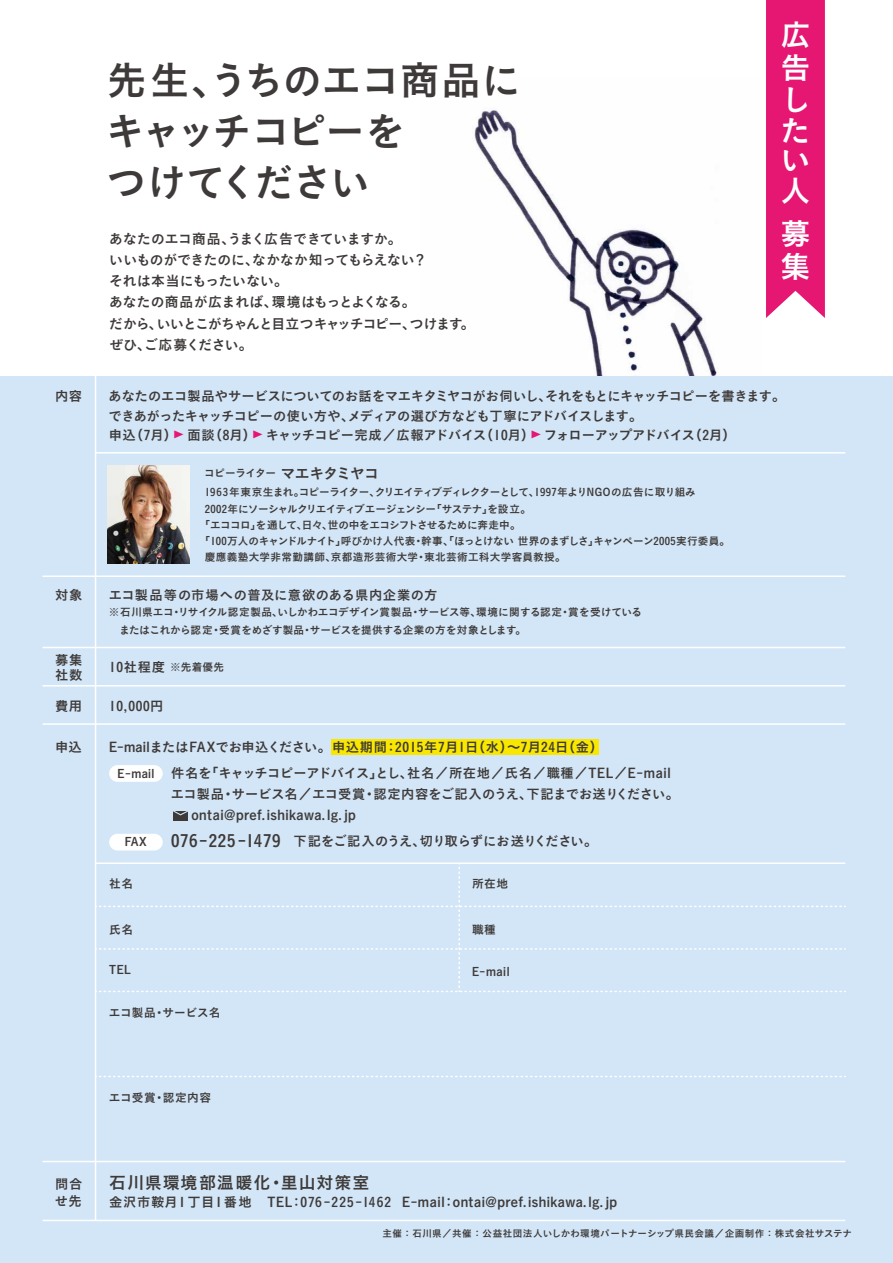
<style>
.page{position:relative;width:893px;height:1263px;background:#fff}
.page>*{position:absolute;margin:0;border:0;box-sizing:border-box;transform-origin:0 0}
.t1{font:39.3px/51px "Koburina Go Std N W6";letter-spacing:-.015em;color:#3e3a39}
.t2{font:30px/31.2px "Koburina Go Std N W6";color:#fff;text-align:justify}
.t3{font:16.95px "Koburina Go Std N W6";letter-spacing:.05em;color:#3e3a39}
.t4{font:16.8px "Koburina Go Std N W6";letter-spacing:.03em;color:#3e3a39}
.t5{font:13.8px/21.3px "Koburina Go Std N W6";letter-spacing:-.015em;color:#3e3a39}
.t6{font:13.35px/14.9px "Koburina Go Std N W6";letter-spacing:.01em;color:#3e3a39}
.t7{font:13.35px/19.2px "Koburina Go Std N W6";letter-spacing:-.025em;color:#3e3a39}
.t8{font:13.35px "Koburina Go Std N W6";letter-spacing:.03em;color:#3e3a39}
.t9{font:13.35px "Koburina Go Std N W6";letter-spacing:-.04em;color:#3e3a39}
.t10{font:13.35px "Koburina Go Std N W6";letter-spacing:-.06em;color:#3e3a39}
.t11{font:11.7px "Koburina Go Std N W6";letter-spacing:.045em;color:#3e3a39}
.t12{font:11.7px "Koburina Go Std N W6";letter-spacing:-.005em;color:#3e3a39}
.t13{font:11.7px "Koburina Go Std N W6";color:#e61673;scale:.75 1}
.t14{font:10.65px/17px "Koburina Go Std N W6";letter-spacing:-.02em;color:#3e3a39}
.t15{font:10.65px/19.2px "Koburina Go Std N W6";letter-spacing:-.04em;color:#3e3a39}
.t16{font:10.65px "Koburina Go Std N W6";letter-spacing:-.045em;color:#3e3a39}
.t17{font:10.65px "Koburina Go Std N W6";letter-spacing:.03em;color:#3e3a39}
.t18{font:10.65px "Koburina Go Std N W6";letter-spacing:-.055em;color:#3e3a39}
.t19{font:9.6px "Koburina Go Std N W6";letter-spacing:.045em;color:#3e3a39}
.s1{font-size:14.85px}
.s2{font-size:10.65px}
</style>
<div class="page">
<img style="left:420px;top:110px;width:341px;height:267px">
<div style="left:0;top:377px;width:893px;height:886px;background:#d3e6f7"></div>
<div style="left:331px;top:740px;width:267px;height:15px;background:#f9e700"></div>
<hr style="left:43px;top:575px;width:802px;height:2px;background:#fff">
<hr style="left:95px;top:370px;width:1px;height:850px;background:#fff">
<hr style="left:43px;top:723px;width:802px;height:2px;background:#fff">
<hr style="left:43px;top:685px;width:802px;height:1px;background:#fff">
<hr style="left:43px;top:647px;width:802px;height:1px;background:#fff">
<hr style="left:96px;top:452px;width:749px;height:2px;background:#fff">
<div style="left:109px;top:765px;width:54px;height:17px;background:#fff;border-radius:8px"></div>
<div style="left:109px;top:834px;width:54px;height:16px;background:#fff;border-radius:8px"></div>
<img style="left:107px;top:466px;width:83px;height:97px">
<hr style="left:96px;top:862px;width:749px;height:2px;background:#fff">
<hr style="left:43px;top:1161px;width:802px;height:1px;background:#fff">
<hr style="left:43px;top:1220px;width:802px;height:1px;background:#fff">
<svg style="left:96px;top:1076px;width:750px;height:1px"></svg>
<svg style="left:96px;top:863px;width:750px;height:129px"></svg>
<div style="left:173px;top:811px;width:15px;height:9px;background:#3e3a39"></div>
<svg style="left:173px;top:811px;width:15px;height:5px"></svg>
<div style="left:766px;top:0;width:59px;height:318px;background:#e61673"></div>
<h1 class="t1" style="left:106px;top:56px;width:417px">先生、うちのエコ商品にキャッチコピーを<br>つけてください</h1>
<p class="t5" style="left:109px;top:228px;width:367px">あなたのエコ商品、うまく広告できていますか。<br>いいものができたのに、なかなか知ってもらえない？<br>それは本当にもったいない。<br>あなたの商品が広まれば、環境はもっとよくなる。<br>だから、いいとこがちゃんと目立つキャッチコピー、つけます。ぜひ、ご応募ください。</p>
<h2 class="t2" style="left:780px;top:20px;width:30px">広告したい人</h2>
<h2 class="t2" style="left:780px;top:218px;width:30px;line-height:32.7px">募集</h2>
<p class="t6" style="left:55px;top:389px;width:29px">内容</p>
<p class="t7" style="left:109px;top:387px;width:678px">あなたのエコ製品やサービスについてのお話をマエキタミヤコがお伺いし、それをもとにキャッチコピーを書きます。できあがったキャッチコピーの使い方や、メディアの選び方なども丁寧にアドバイスします。<br>申込（7月）</p>
<p class="t13" style="left:188px;top:430px;width:13px;rotate:90deg">▲</p>
<p class="t6" style="left:188px;top:428px;width:70px">面談（8月）</p>
<p class="t13" style="left:267px;top:430px;width:13px;rotate:90deg">▲</p>
<p class="t7" style="left:266px;top:425px;width:270px">キャッチコピー完成／広報アドバイス（10月）</p>
<p class="t13" style="left:545px;top:430px;width:13px;rotate:90deg">▲</p>
<p class="t10" style="left:544px;top:424px;width:193px">フォローアップアドバイス（2月）</p>
<p class="t15" style="left:204px;top:464px;width:493px">コピーライター<span class="s1">マエキタミヤコ<br></span>1963年東京生まれ。コピーライター、クリエイティブディレクターとして、1997年よりNGOの広告に取り組み</p>
<p class="t16" style="left:205px;top:500px;width:328px">2002年にソーシャルクリエイティブエージェンシー「サステナ」を設立。</p>
<p class="t18" style="left:200px;top:516px;width:323px">「エココロ」を通して、日々、世の中をエコシフトさせるために奔走中。</p>
<p class="t14" style="left:200px;top:533px;width:532px">「100万人のキャンドルナイト」呼びかけ人代表・幹事、「ほっとけない 世界のまずしさ」キャンペーン2005実行委員。</p>
<p class="t17" style="left:205px;top:549px;width:362px">慶應義塾大学非常勤講師、京都造形芸術大学・東北芸術工科大学客員教授。</p>
<p class="t6" style="left:55px;top:588px;width:29px">対象</p>
<p class="t6" style="left:109px;top:588px;width:330px">エコ製品等の市場への普及に意欲のある県内企業の方</p>
<p class="t14" style="left:109px;top:604px;width:535px">※石川県エコ・リサイクル認定製品、いしかわエコデザイン賞製品・サービス等、環境に関する認定・賞を受けている　またはこれから認定・受賞をめざす製品・サービスを提供する企業の方を対象とします。</p>
<p class="t6" style="left:55px;top:653px;width:29px">募集社数</p>
<p class="t6" style="left:109px;top:660px;width:117px">10社程度 <span class="s2">※先着優先</span></p>
<p class="t6" style="left:55px;top:698px;width:28px">費用</p>
<p class="t6" style="left:109px;top:698px;width:56px">10,000円</p>
<p class="t6" style="left:55px;top:740px;width:28px">申込</p>
<p class="t6" style="left:109px;top:740px;width:495px">E-mailまたはFAXでお申込ください。申込期間：2015年7月1日（水）～7月24日（金）</p>
<p class="t11" style="left:117px;top:764px;width:39px">E-mail</p>
<p class="t11" style="left:125px;top:833px;width:23px">FAX</p>
<p class="t6" style="left:171px;top:766px;width:501px">件名を「キャッチコピーアドバイス」とし、社名／所在地／氏名／職種／TEL／E-mail</p>
<p class="t6" style="left:171px;top:787px;width:510px">エコ製品・サービス名／エコ受賞・認定内容をご記入のうえ、下記までお送りください。</p>
<p class="t8" style="left:192px;top:805px;width:166px">ontai@pref.ishikawa. lg. jp</p>
<p class="t9" style="left:293px;top:831px;width:305px">下記をご記入のうえ、切り取らずにお送りください。</p>
<p class="t4" style="left:171px;top:828px;width:111px">076-225-1479</p>
<p class="t11" style="left:109px;top:875px;width:25px">社名</p>
<p class="t11" style="left:472px;top:875px;width:38px">所在地</p>
<p class="t11" style="left:109px;top:920px;width:25px">氏名</p>
<p class="t11" style="left:109px;top:960px;width:23px">TEL</p>
<p class="t12" style="left:109px;top:1003px;width:113px">エコ製品・サービス名</p>
<p class="t11" style="left:472px;top:920px;width:25px">職種</p>
<p class="t11" style="left:472px;top:963px;width:39px">E-mail</p>
<p class="t11" style="left:109px;top:1088px;width:104px">エコ受賞・認定内容</p>
<p class="t6" style="left:55px;top:1176px;width:29px;line-height:17px">問合せ先</p>
<p class="t3" style="left:109px;top:1170px;width:262px">石川県環境部温暖化・里山対策室</p>
<p class="t8" style="left:109px;top:1192px;width:509px">金沢市鞍月１丁目１番地 TEL：076 -225-1462 E-mail：ontai@pref.ishikawa. lg. jp</p>
<p class="t19" style="left:382px;top:1226px;width:471px">主催：石川県／共催：公益社団法人いしかわ環境パートナーシップ県民会議／企画制作：株式会社サステナ</p>
</div>
